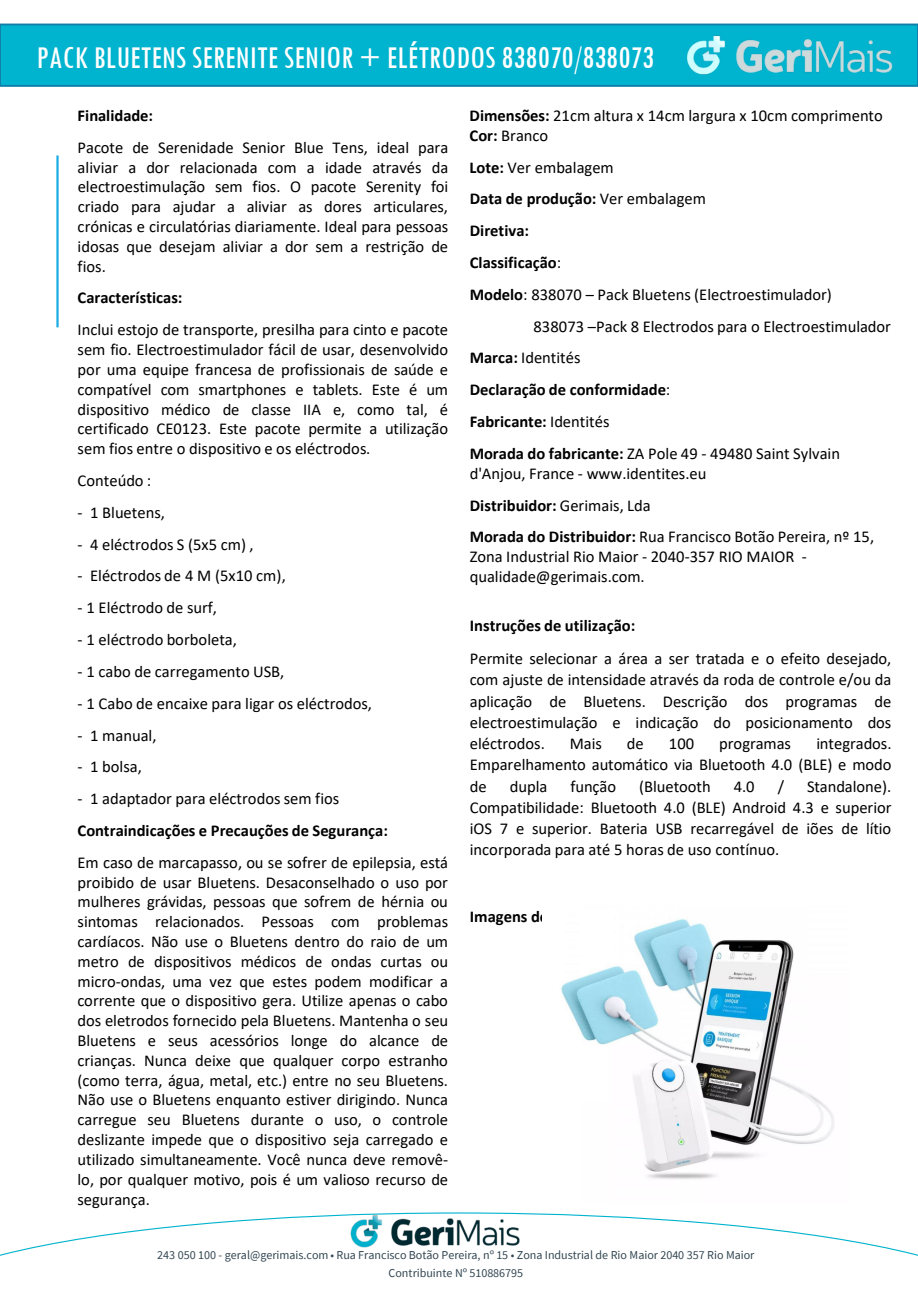
<style>
.page{position:relative;width:918px;height:1289px;background:#fff}
.page>*{position:absolute;margin:0;border:0;box-sizing:border-box;transform-origin:0 0}
.t1{font:condensed 33px "Tw Cen";color:#fff}
.t2{font:16.5px/19.8px "Calibri";color:#000;text-align:justify}
.t3{font:700 16.5px "Calibri";color:#000}
.t4{font:12px "Source Sans Pro";letter-spacing:-.005em;color:#334753}
.s1{font-weight:700}
.s2{font-weight:400}
</style>
<div class="page">
<hr style="left:56px;top:155px;width:3px;height:172px;background:#1cade4">
<div style="left:0;top:24px;width:918px;height:63px;background:#00b3ce"></div>
<svg style="left:0;top:1212px;width:918px;height:44px"></svg>
<img style="left:681px;top:23px;width:225px;height:64px">
<img style="left:561px;top:919px;width:273px;height:260px">
<h2 class="t1" style="left:37px;top:37px;width:619px">PACK BLUETENS SERENITE SENIOR + ELÉTRODOS 838070/838073</h2>
<p class="t3" style="left:78px;top:104px;width:77px">Finalidade:</p>
<p class="t2" style="left:78px;top:137px;width:372px">Pacote de Serenidade Senior Blue Tens, ideal para aliviar a dor relacionada com a idade através da electroestimulação sem fios. O pacote Serenity foi criado para ajudar a aliviar as dores articulares, crónicas e circulatórias diariamente. Ideal para pessoas idosas que desejam aliviar a dor sem a restrição de fios.</p>
<p class="t3" style="left:78px;top:286px;width:106px">Características:</p>
<p class="t2" style="left:78px;top:319px;width:372px">Inclui estojo de transporte, presilha para cinto e pacote sem fio. Electroestimulador fácil de usar, desenvolvido por uma equipe francesa de profissionais de saúde e compatível com smartphones e tablets. Este é um dispositivo médico de classe IIA e, como tal, é certificado CE0123. Este pacote permite a utilização sem fios entre o dispositivo e os eléctrodos.</p>
<p class="t2" style="left:78px;top:470px;width:75px">Conteúdo :</p>
<p class="t2" style="left:78px;top:502px;width:89px">- 1 Bluetens,</p>
<p class="t2" style="left:78px;top:534px;width:178px">- 4 eléctrodos S (5x5 cm) ,</p>
<p class="t2" style="left:78px;top:565px;width:210px">- Eléctrodos de 4 M (5x10 cm),</p>
<p class="t2" style="left:78px;top:597px;width:141px">- 1 Eléctrodo de surf,</p>
<p class="t2" style="left:78px;top:629px;width:161px">- 1 eléctrodo borboleta,</p>
<p class="t2" style="left:78px;top:661px;width:208px">- 1 cabo de carregamento USB,</p>
<p class="t2" style="left:78px;top:693px;width:296px">- 1 Cabo de encaixe para ligar os eléctrodos,</p>
<p class="t2" style="left:78px;top:724px;width:81px">- 1 manual,</p>
<p class="t2" style="left:78px;top:756px;width:66px">- 1 bolsa,</p>
<p class="t2" style="left:78px;top:788px;width:263px">- 1 adaptador para eléctrodos sem fios</p>
<p class="t3" style="left:78px;top:818px;width:312px">Contraindicações e Precauções de Segurança:</p>
<p class="t2" style="left:77px;top:852px;width:372px">Em caso de marcapasso, ou se sofrer de epilepsia, está proibido de usar Bluetens. Desaconselhado o uso por mulheres grávidas, pessoas que sofrem de hérnia ou sintomas relacionados. Pessoas com problemas cardíacos. Não use o Bluetens dentro do raio de um metro de dispositivos médicos de ondas curtas ou micro-ondas, uma vez que estes podem modificar a corrente que o dispositivo gera. Utilize apenas o cabo dos eletrodos fornecido pela Bluetens. Mantenha o seu Bluetens e seus acessórios longe do alcance de crianças. Nunca deixe que qualquer corpo estranho (como terra, água, metal, etc.) entre no seu Bluetens.<br>Não use o Bluetens enquanto estiver dirigindo. Nunca carregue seu Bluetens durante o uso, o controle deslizante impede que o dispositivo seja carregado e utilizado simultaneamente. Você nunca deve removê&shy;lo, por qualquer motivo, pois é um valioso recurso de segurança.</p>
<p class="t2" style="left:470px;top:105px;width:415px"><span class="s1">Dimensões:</span> 21cm altura x 14cm largura x 10cm comprimento</p>
<p class="t2" style="left:470px;top:125px;width:80px"><span class="s1">Cor:</span> Branco</p>
<p class="t2" style="left:470px;top:157px;width:146px"><span class="s1">Lote:</span> Ver embalagem</p>
<p class="t3" style="left:470px;top:187px;width:238px">Data de produção: <span class="s2">Ver embalagem</span></p>
<p class="t3" style="left:470px;top:219px;width:61px">Diretiva:</p>
<p class="t3" style="left:470px;top:251px;width:93px">Classificação<span class="s2">:</span></p>
<p class="t2" style="left:470px;top:284px;width:364px"><span class="s1">Modelo</span>: 838070 – Pack Bluetens (Electroestimulador)</p>
<p class="t2" style="left:534px;top:316px;width:359px">838073 –Pack 8 Electrodos para o Electroestimulador</p>
<p class="t2" style="left:470px;top:347px;width:112px"><span class="s1">Marca:</span> Identités</p>
<p class="t3" style="left:470px;top:378px;width:202px">Declaração de conformidade<span class="s2">:</span></p>
<p class="t3" style="left:470px;top:410px;width:141px">Fabricante: <span class="s2">Identités</span></p>
<p class="t2" style="left:470px;top:443px;width:372px"><span class="s1">Morada do fabricante:</span> ZA Pole 49 - 49480 Saint Sylvain d'Anjou, France - www.identites.eu</p>
<p class="t3" style="left:470px;top:493px;width:183px">Distribuidor: <span class="s2">Gerimais, Lda</span></p>
<p class="t2" style="left:470px;top:526px;width:406px;text-align:left"><span class="s1">Morada do Distribuidor:</span> Rua Francisco Botão Pereira, nº 15,<br>Zona Industrial Rio Maior - 2040-357 RIO MAIOR - qualidade@gerimais.com.</p>
<p class="t3" style="left:470px;top:614px;width:167px">Instruções de utilização:</p>
<p class="t2" style="left:470px;top:648px;width:423px;line-height:21.1px">Permite selecionar a área a ser tratada e o efeito desejado, com ajuste de intensidade através da roda de controle e/ou da aplicação de Bluetens. Descrição dos programas de electroestimulação e indicação do posicionamento dos eléctrodos.</p>
<p class="t2" style="left:470px;top:732px;width:423px;line-height:21.1px;text-indent:347px">integrados.<br>Emparelhamento automático via Bluetooth 4.0 (BLE) e modo de</p>
<p class="t2" style="left:570px;top:733px;width:34px">Mais</p>
<p class="t2" style="left:627px;top:733px;width:18px">de</p>
<p class="t2" style="left:669px;top:733px;width:27px">100</p>
<p class="t2" style="left:719px;top:733px;width:73px">programas</p>
<p class="t2" style="left:510px;top:775px;width:39px">dupla</p>
<p class="t2" style="left:570px;top:775px;width:47px">função</p>
<p class="t2" style="left:639px;top:775px;width:73px">(Bluetooth</p>
<p class="t2" style="left:734px;top:775px;width:22px">4.0</p>
<p class="t2" style="left:778px;top:775px;width:8px">/</p>
<p class="t2" style="left:470px;top:775px;width:423px;line-height:21.1px;text-indent:337px">Standalone).<br>Compatibilidade: Bluetooth 4.0 (BLE) Android 4.3 e superior iOS 7 e superior. Bateria USB recarregável de iões de lítio incorporada para até 5 horas de uso contínuo.</p>
<p class="t3" style="left:470px;top:904px;width:131px">Imagens do Artigo:</p>
<p class="t4" style="left:157px;top:1247px;width:599px">243 050 100 - geral@gerimais.com • Rua Francisco Botão Pereira, nº 15 • Zona Industrial de Rio Maior 2040 357 Rio Maior</p>
<p class="t4" style="left:389px;top:1265px;width:136px">Contribuinte Nº 510886795</p>
</div>
